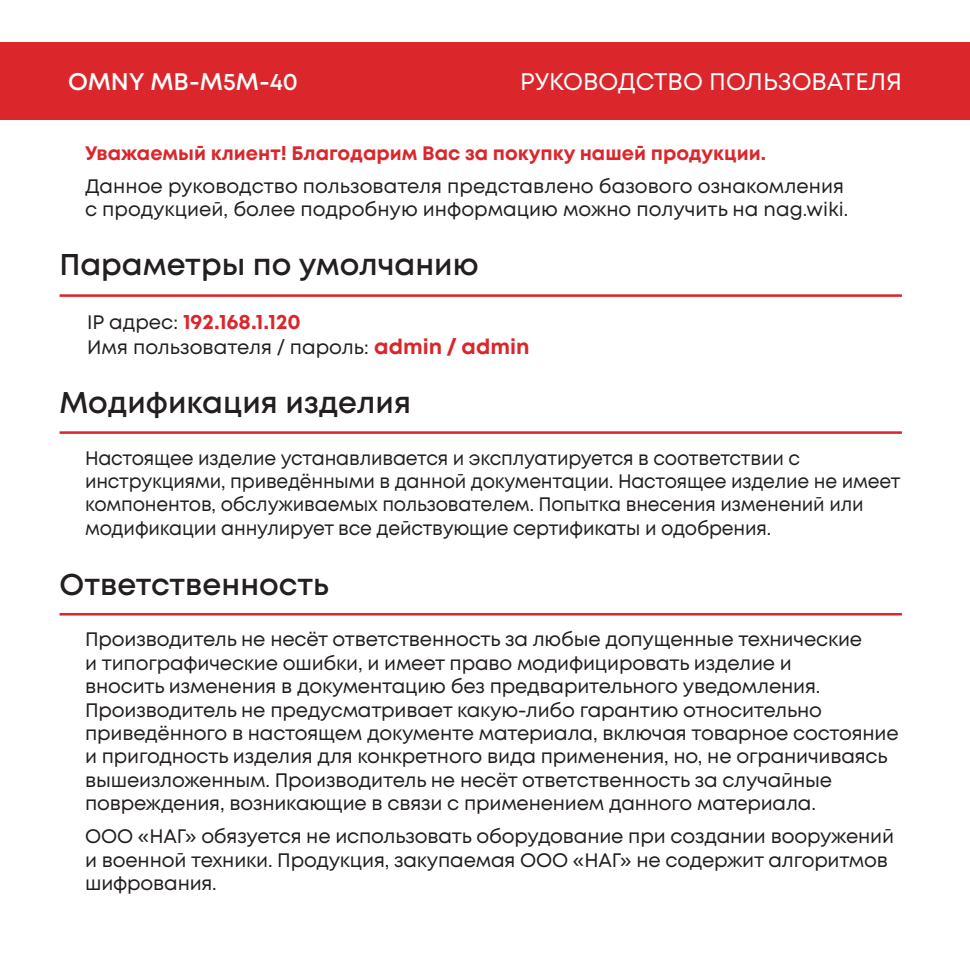
<style>
.page{position:relative;width:970px;height:970px;background:#fff}
.page>*{position:absolute;margin:0;border:0;box-sizing:border-box;transform-origin:0 0}
.t1{font:600 30px "Mont";color:#231f20}
.t2{font:24px "Mont";color:#fff}
.t3{font:600 24px "Mont";color:#fff}
.t4{font:700 21px "Mont";color:#db262c}
.t5{font:19.5px/23.4px "Mont";letter-spacing:-.01em;color:#231f20}
.t6{font:19.5px/23.4px "Mont";letter-spacing:-.01em;color:#231f20;scale:.96 1}
.t7{font:700 19.5px "Mont";color:#db262c}
.s1{font-weight:400;font-size:19.5px;color:#231f20}
.s2{font-weight:700;font-size:21px;color:#db262c}
</style>
<div class="page">
<div style="left:0;top:43px;width:969px;height:77px;background:#db262c"></div>
<hr style="left:60px;top:431px;width:841px;height:3px;background:#db262c">
<hr style="left:60px;top:613px;width:841px;height:2px;background:#db262c">
<hr style="left:60px;top:294px;width:841px;height:3px;background:#db262c">
<p class="t3" style="left:68px;top:66px;width:231px">OMNY MB-M5M-40</p>
<p class="t2" style="left:520px;top:66px;width:383px">РУКОВОДСТВО ПОЛЬЗОВАТЕЛЯ</p>
<p class="t7" style="left:85px;top:140px;width:682px">Уважаемый клиент! Благодарим Вас за покупку нашей продукции.</p>
<p class="t5" style="left:85px;top:174px;width:760px">Данное руководство пользователя представлено базового ознакомления</p>
<p class="t5" style="left:85px;top:198px;width:764px">с продукцией, более подробную информацию можно получить на nag.wiki.</p>
<p class="t1" style="left:60px;top:245px;width:420px">Параметры по умолчанию</p>
<p class="t4" style="left:87px;top:308px;width:215px"><span class="s1">IP адрес:</span> 192.168.1.120</p>
<p class="t5" style="left:87px;top:335px;width:444px">Имя пользователя / пароль: <span class="s2">admin / admin</span></p>
<p class="t1" style="left:60px;top:383px;width:353px">Модификация изделия</p>
<p class="t6" style="left:85px;top:446px;width:850px">Настоящее изделие устанавливается и эксплуатируется в соответствии с инструкциями, приведёнными в данной документации. Настоящее изделие не имеет компонентов, обслуживаемых пользователем. Попытка внесения изменений или модификации аннулирует все действующие сертификаты и одобрения.</p>
<p class="t1" style="left:60px;top:565px;width:271px">Ответственность</p>
<p class="t5" style="left:85px;top:627px;width:815px">Производитель не несёт ответственность за любые допущенные технические<br>и типографические ошибки, и имеет право модифицировать изделие и<br>вносить изменения в документацию без предварительного уведомления.<br>Производитель не предусматривает какую-либо гарантию относительно приведённого в настоящем документе материала, включая товарное состояние и пригодность изделия для конкретного вида применения, но, не ограничиваясь вышеизложенным. Производитель не несёт ответственность за случайные повреждения, возникающие в связи с применением данного материала.</p>
<p class="t5" style="left:85px;top:824px;width:810px">ООО «НАГ» обязуется не использовать оборудование при создании вооружений и военной техники. Продукция, закупаемая ООО «НАГ» не содержит алгоритмов шифрования.</p>
</div>
